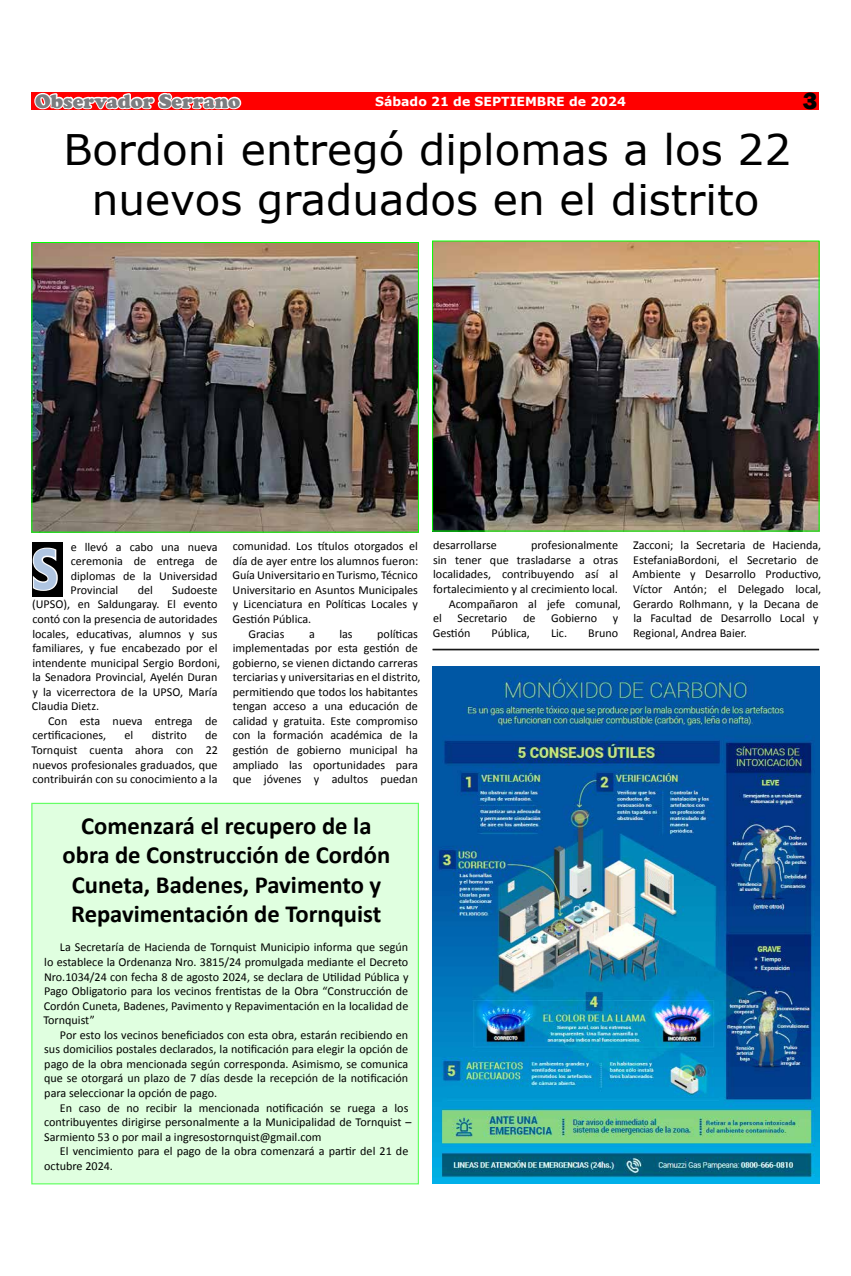
<style>
.page{position:relative;width:851px;height:1276px;background:#fff}
.page>*{position:absolute;margin:0;border:0;box-sizing:border-box;transform-origin:0 0}
.t1{font:700 56.25px "Ebrima";color:#afc5e1;scale:.83 1}
.t2{font:42.12px/50.5px "Verdana";color:#000;text-align:center}
.t3{font:700 24.62px/29.5px "Calibri";color:#000;text-align:center}
.t4{font:800 24.62px "Franklin Gothic";color:#000}
.t5{font:900 20px "Cooper";color:#7c7d80}
.t6{font:700 12.5px "Verdana";color:#fff}
.t7{font:12.12px/14.5px "Calibri";color:#000}
</style>
<div class="page">
<div style="left:32px;top:92px;width:787px;height:18px;background:#f00"></div>
<svg style="left:34px;top:92px;width:208px;height:18px"></svg>
<div style="left:31px;top:803px;width:388px;height:381px;background:#e0ffe0"></div>
<div style="left:32px;top:542px;width:31px;height:55px;background:#000"></div>
<svg style="left:32px;top:547px;width:26px;height:44px"></svg>
<img style="left:432px;top:666px;width:387px;height:517px">
<hr style="left:432px;top:649px;width:387px;height:1px;background:#000">
<img style="left:434px;top:243px;width:383px;height:286px">
<img style="left:34px;top:244px;width:382px;height:286px">
<h3 class="t5" style="left:35px;top:89px;width:207px">Observador Serrano</h3>
<p class="t6" style="left:375px;top:92px;width:252px">Sábado 21 de SEPTIEMBRE de 2024</p>
<h3 class="t4" style="left:802px;top:85px;width:16px">3</h3>
<h2 class="t2" style="left:63px;top:124px;width:729px">Bordoni entregó diplomas a los 22 nuevos graduados en el distrito</h2>
<p class="t7" style="left:71px;top:539px;width:148px;text-align:justify">e llevó a cabo una nueva ceremonia de entrega de diplomas de la Universidad Provincial</p>
<h1 class="t1" style="left:32px;top:527px;width:33px">S</h1>
<p class="t7" style="left:138px;top:583px;width:17px">del</p>
<p class="t7" style="left:32px;top:583px;width:190px;text-indent:140px">Sudoeste (UPSO), en Saldungaray. El evento contó con la presencia de autoridades locales, educativas, alumnos y sus familiares, y fue encabezado por el intendente municipal Sergio Bordoni, la Senadora Provincial, Ayelén Duran y la vicerrectora de la UPSO, María<br>Claudia Dietz.</p>
<p class="t7" style="left:32px;top:713px;width:187px;text-indent:16px">Con esta nueva entrega de certificaciones,</p>
<p class="t7" style="left:124px;top:728px;width:10px">el</p>
<p class="t7" style="left:152px;top:728px;width:37px">distrito</p>
<p class="t7" style="left:31px;top:728px;width:188px;text-align:justify;text-indent:174px">de Tornquist cuenta ahora con 22 nuevos profesionales graduados, que contribuirán con su conocimiento a la</p>
<p class="t7" style="left:233px;top:539px;width:186px">comunidad. Los títulos otorgados el</p>
<p class="t7" style="left:233px;top:553px;width:187px">día de ayer entre los alumnos fueron:</p>
<p class="t7" style="left:232px;top:568px;width:187px">Guía Universitario en Turismo, Técnico</p>
<p class="t7" style="left:232px;top:582px;width:187px">Universitario en Asuntos Municipales</p>
<p class="t7" style="left:233px;top:597px;width:187px">y Licenciatura en Políticas Locales y</p>
<p class="t7" style="left:232px;top:612px;width:80px">Gestión Pública.</p>
<p class="t7" style="left:248px;top:626px;width:37px">Gracias</p>
<p class="t7" style="left:309px;top:626px;width:7px">a</p>
<p class="t7" style="left:339px;top:626px;width:15px">las</p>
<p class="t7" style="left:233px;top:626px;width:189px;text-indent:145px">políticas implementadas por esta gestión de gobierno, se vienen dictando carreras terciarias y universitarias en el distrito, permitiendo que todos los habitantes tengan acceso a una educación de calidad y gratuita. Este compromiso con la formación académica de la gestión de gobierno municipal ha ampliado las oportunidades para que jóvenes y adultos puedan</p>
<h3 class="t3" style="left:63px;top:810px;width:329px">Comenzará el recupero de la obra de Construcción de Cordón<br>Cuneta, Badenes, Pavimento y<br>Repavimentación de Tornquist</h3>
<p class="t7" style="left:43px;top:940px;width:366px;text-align:justify;text-indent:17px">La Secretaría de Hacienda de Tornquist Municipio informa que según lo establece la Ordenanza Nro. 3815/24 promulgada mediante el Decreto Nro.1034/24 con fecha 8 de agosto 2024, se declara de Utilidad Pública y Pago Obligatorio para los vecinos frentistas de la Obra “Construcción de Cordón Cuneta, Badenes, Pavimento y Repavimentación en la localidad de Tornquist”</p>
<p class="t7" style="left:44px;top:1027px;width:365px;text-align:justify;text-indent:16px">Por esto los vecinos beneficiados con esta obra, estarán recibiendo en sus domicilios postales declarados, la notificación para elegir la opción de pago de la obra mencionada según corresponda. Asimismo, se comunica que se otorgará un plazo de 7 días desde la recepción de la notificación para seleccionar la opción de pago.</p>
<p class="t7" style="left:44px;top:1100px;width:369px;text-indent:16px">En caso de no recibir la mencionada notificación se ruega a los contribuyentes dirigirse personalmente a la Municipalidad de Tornquist –<br>Sarmiento 53 o por mail a ingresostornquist@gmail.com</p>
<p class="t7" style="left:44px;top:1144px;width:365px;text-indent:16px">El vencimiento para el pago de la obra comenzará a partir del 21 de octubre 2024.</p>
<p class="t7" style="left:433px;top:538px;width:65px">desarrollarse</p>
<p class="t7" style="left:531px;top:538px;width:89px">profesionalmente</p>
<p class="t7" style="left:433px;top:552px;width:187px">sin tener que trasladarse a otras</p>
<p class="t7" style="left:433px;top:567px;width:186px">localidades, contribuyendo así al</p>
<p class="t7" style="left:433px;top:582px;width:186px">fortalecimiento y al crecimiento local.</p>
<p class="t7" style="left:449px;top:596px;width:174px">Acompañaron al jefe comunal,</p>
<p class="t7" style="left:433px;top:611px;width:10px">el</p>
<p class="t7" style="left:457px;top:611px;width:51px">Secretario</p>
<p class="t7" style="left:523px;top:611px;width:14px">de</p>
<p class="t7" style="left:551px;top:611px;width:48px">Gobierno</p>
<p class="t7" style="left:612px;top:611px;width:7px">y</p>
<p class="t7" style="left:432px;top:625px;width:39px">Gestión</p>
<p class="t7" style="left:491px;top:625px;width:40px">Pública,</p>
<p class="t7" style="left:551px;top:625px;width:18px">Lic.</p>
<p class="t7" style="left:588px;top:625px;width:31px">Bruno</p>
<p class="t7" style="left:632px;top:538px;width:190px">Zacconi; la Secretaria de Hacienda, EstefaniaBordoni, el Secretario de Ambiente y Desarrollo Productivo, Víctor Antón; el Delegado local, Gerardo Rolhmann, y la Decana de la Facultad de Desarrollo Local y Regional, Andrea Baier.</p>
</div>
